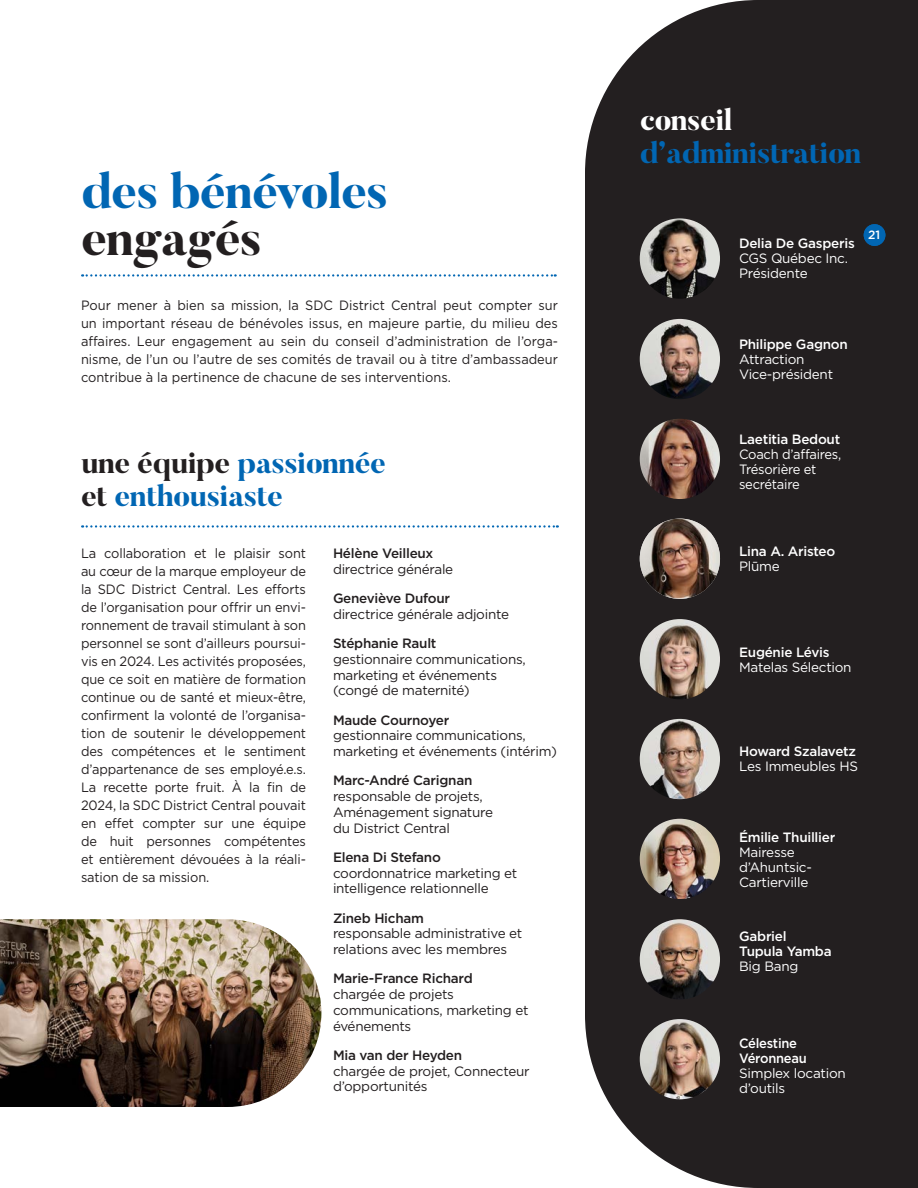
<style>
.page{position:relative;width:918px;height:1188px;background:#fff}
.page>*{position:absolute;margin:0;border:0;box-sizing:border-box;transform-origin:0 0}
.t1{font:800 49.5px/46.5px "Butler";letter-spacing:-.02em;color:#0166b3}
.t2{font:800 30px/33px "Butler";letter-spacing:-.02em;color:#0166b3}
.TEXTE{font:13.5px/18px "Gotham";letter-spacing:-.01em;color:#231f20;text-align:justify;scale:.95 1}
.Nom{font:13.5px/15.8px "Gotham";letter-spacing:-.02em;color:#231f20}
.titre{font:13.5px/15px "Gotham";letter-spacing:-.02em;color:#fff}
.Nom-2{font:500 13.5px/15px "Gotham";letter-spacing:-.02em;color:#fff}
.titre-2{font:13.5px/15px "Gotham";letter-spacing:-.02em;color:#fff;scale:.96 1}
.Nom-3{font:500 13.5px/15px "Gotham";letter-spacing:-.02em;color:#fff;scale:.96 1}
.s1{color:#231f20}
.s2{font-weight:500}
.s3{color:#fff}
</style>
<div class="page">
<div style="left:585px;top:0;width:333px;height:1188px;background:#231f20"></div>
<img style="left:640px;top:218px;width:80px;height:81px;border-radius:40px">
<img style="left:640px;top:319px;width:80px;height:80px;border-radius:40px">
<img style="left:640px;top:419px;width:80px;height:80px;border-radius:40px">
<img style="left:640px;top:919px;width:80px;height:81px;border-radius:40px">
<img style="left:640px;top:1019px;width:80px;height:80px;border-radius:40px">
<img style="left:640px;top:519px;width:80px;height:80px;border-radius:40px">
<img style="left:640px;top:619px;width:80px;height:80px;border-radius:40px">
<img style="left:640px;top:719px;width:80px;height:80px;border-radius:40px">
<img style="left:640px;top:819px;width:80px;height:80px;border-radius:40px">
<svg style="left:82px;top:525px;width:476px;height:3px"></svg>
<img style="left:0;top:919px;width:321px;height:188px">
<svg style="left:82px;top:274px;width:474px;height:3px"></svg>
<div style="left:864px;top:224px;width:21px;height:22px;background:#0166b3;border-radius:50%"></div>
<p class="t1" style="left:81px;top:169px;width:309px">des bénévoles <span class="s1">engagés</span></p>
<p class="TEXTE" style="left:81px;top:296px;width:504px">Pour mener à bien sa mission, la SDC District Central peut compter sur un important réseau de bénévoles issus, en majeure partie, du milieu des affaires. Leur engagement au sein du conseil d’administration de l’orga&shy;nisme, de l’un ou l’autre de ses comités de travail ou à titre d’ambassadeur contribue à la pertinence de chacune de ses interventions.</p>
<p class="t2" style="left:81px;top:447px;width:307px"><span class="s1">une équipe</span> passionnée <span class="s1">et</span> enthousiaste</p>
<p class="TEXTE" style="left:81px;top:544px;width:238px">La collaboration et le plaisir sont au cœur de la marque employeur de la SDC District Central. Les efforts de l’organisation pour offrir un envi&shy;ronnement de travail stimulant à son personnel se sont d’ailleurs poursui&shy;vis en 2024. Les activités proposées, que ce soit en matière de formation continue ou de santé et mieux-être, confirment la volonté de l’organisa&shy;tion de soutenir le développement des compétences et le sentiment d’appartenance de ses employé.e.s.<br>La recette porte fruit. À la fin de 2024, la SDC District Central pouvait en effet compter sur une équipe de huit personnes compétentes et entièrement dévouées à la réali&shy;sation de sa mission.</p>
<p class="Nom" style="left:333px;top:545px;width:122px"><span class="s2">Hélène Veilleux </span>directrice générale</p>
<p class="Nom" style="left:333px;top:590px;width:178px"><span class="s2">Geneviève Dufour </span>directrice générale adjointe</p>
<p class="Nom" style="left:333px;top:635px;width:194px"><span class="s2">Stéphanie Rault<br></span>gestionnaire communications, marketing et événements (congé de maternité)</p>
<p class="Nom" style="left:333px;top:712px;width:226px"><span class="s2">Maude Cournoyer<br></span>gestionnaire communications, marketing et événements (intérim)</p>
<p class="Nom" style="left:333px;top:772px;width:162px"><span class="s2">Marc-André Carignan </span>responsable de projets,<br>Aménagement signature du District Central</p>
<p class="Nom" style="left:333px;top:849px;width:186px"><span class="s2">Elena Di Stefano </span>coordonnatrice marketing et intelligence relationnelle</p>
<p class="Nom" style="left:333px;top:910px;width:191px"><span class="s2">Zineb Hicham<br></span>responsable administrative et relations avec les membres</p>
<p class="Nom" style="left:333px;top:970px;width:197px"><span class="s2">Marie-France Richard<br></span>chargée de projets communications, marketing et événements</p>
<p class="Nom" style="left:333px;top:1047px;width:198px"><span class="s2">Mia van der Heyden<br></span>chargée de projet, Connecteur d’opportunités</p>
<p class="t2" style="left:640px;top:104px;width:223px"><span class="s3">conseil </span>d’administration</p>
<p class="Nom-2" style="left:739px;top:236px;width:117px">Delia De Gasperis</p>
<p class="titre" style="left:739px;top:251px;width:110px">CGS Québec Inc.<br>Présidente</p>
<p class="titre" style="left:868px;top:228px;width:13px">21</p>
<p class="Nom-2" style="left:739px;top:336px;width:110px">Philippe Gagnon</p>
<p class="titre" style="left:739px;top:351px;width:96px">Attraction<br>Vice-président</p>
<p class="Nom-2" style="left:739px;top:432px;width:103px">Laetitia Bedout</p>
<p class="titre-2" style="left:739px;top:447px;width:108px">Coach d’affaires,<br>Trésorière et secrétaire</p>
<p class="Nom-2" style="left:739px;top:543px;width:98px">Lina A. Aristeo</p>
<p class="titre" style="left:739px;top:558px;width:42px">Plūme</p>
<p class="Nom-2" style="left:739px;top:645px;width:92px">Eugénie Lévis</p>
<p class="titre" style="left:739px;top:660px;width:114px">Matelas Sélection</p>
<p class="Nom-2" style="left:739px;top:743px;width:118px">Howard Szalavetz</p>
<p class="titre" style="left:739px;top:758px;width:121px">Les Immeubles HS</p>
<p class="Nom-2" style="left:739px;top:829px;width:98px">Émilie Thuillier</p>
<p class="titre" style="left:739px;top:844px;width:74px">Mairesse d’Ahuntsic-<br>Cartierville</p>
<p class="Nom-2" style="left:739px;top:929px;width:94px">Gabriel<br>Tupula Yamba</p>
<p class="titre" style="left:739px;top:959px;width:61px">Big Bang</p>
<p class="Nom-3" style="left:739px;top:1035px;width:72px">Célestine<br>Véronneau</p>
<p class="titre" style="left:739px;top:1065px;width:108px">Simplex location d’outils</p>
</div>
